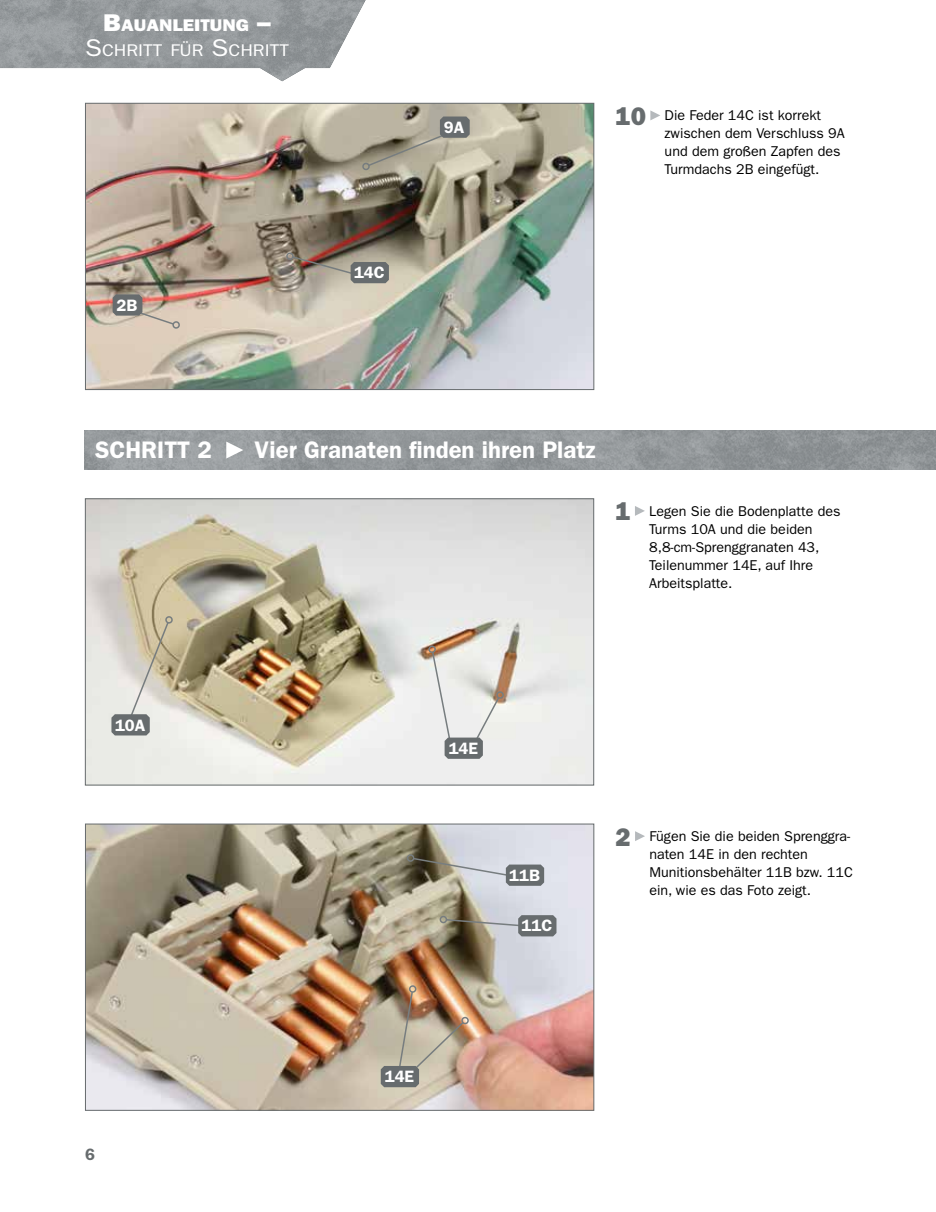
<style>
.page{position:relative;width:936px;height:1212px;background:#fff}
.page>*{position:absolute;margin:0;border:0;box-sizing:border-box;transform-origin:0 0}
.t1{font:600 24px "ITC Franklin Gothic Std";color:#fff}
.t2{font:16.95px "ITC Franklin Gothic Std";color:#fff;scale:1.12 1}
.t3{font:16.95px "ITC Franklin Gothic Std Hvy";color:#fff;scale:1.12 1}
.t4{font:600 16.5px "ITC Franklin Gothic Std";color:#fff}
.t5{font:600 16.5px "ITC Franklin Gothic Std";color:#676c6e}
.t6{font:14.25px/18px "ITC Franklin Gothic Std";color:#000}
.s1{font-size:24.3px}
.s2{font-family:"ITC Franklin Gothic Std Hvy";font-size:25.5px;color:#676c6e}
</style>
<div class="page">
<img style="left:0;top:0;width:366px;height:81px">
<img style="left:87px;top:105px;width:505px;height:283px">
<div style="left:85px;top:103px;width:509px;height:287px;border:1px solid #676c6e"></div>
<svg style="left:650px;top:110px;width:10px;height:10px"></svg>
<img style="left:87px;top:500px;width:505px;height:283px">
<div style="left:85px;top:498px;width:509px;height:287px;border:1px solid #676c6e"></div>
<svg style="left:635px;top:506px;width:10px;height:10px"></svg>
<img style="left:87px;top:826px;width:505px;height:283px">
<div style="left:85px;top:824px;width:509px;height:287px;border:1px solid #676c6e"></div>
<svg style="left:635px;top:831px;width:10px;height:10px"></svg>
<svg style="left:111px;top:614px;width:63px;height:121px"></svg>
<img style="left:85px;top:430px;width:850px;height:39px">
<svg style="left:226px;top:442px;width:17px;height:16px"></svg>
<div style="left:286px;top:252px;width:8px;height:8px;border:2px solid #777d7f;border-radius:3px"></div>
<svg style="left:291px;top:255px;width:98px;height:28px"></svg>
<svg style="left:113px;top:294px;width:68px;height:36px"></svg>
<svg style="left:362px;top:117px;width:107px;height:54px"></svg>
<div style="left:428px;top:645px;width:8px;height:8px;border:2px solid #777d7f;border-radius:50%"></div>
<svg style="left:431px;top:650px;width:73px;height:109px"></svg>
<div style="left:408px;top:985px;width:8px;height:8px;border:2px solid #777d7f;border-radius:50%"></div>
<img style="left:381px;top:990px;width:88px;height:97px">
<div style="left:406px;top:854px;width:8px;height:8px;border:2px solid #777d7f;border-radius:50%"></div>
<svg style="left:412px;top:857px;width:132px;height:29px"></svg>
<div style="left:439px;top:916px;width:8px;height:7px;border:2px solid #777d7f;border-radius:50%"></div>
<svg style="left:445px;top:915px;width:111px;height:21px"></svg>
<p class="t3" style="left:103px;top:15px;width:151px"><span class="s1">B</span>AUANLEITUNG <span class="s1">–</span></p>
<p class="t2" style="left:85px;top:41px;width:183px"><span class="s1">S</span>CHRITT FÜR <span class="s1">S</span>CHRITT</p>
<p class="t4" style="left:116px;top:295px;width:22px">2B</p>
<p class="t4" style="left:354px;top:263px;width:32px">14C</p>
<p class="t4" style="left:444px;top:117px;width:22px">9A</p>
<p class="t6" style="left:664px;top:107px;width:182px;text-indent:-49px"><span class="s2">10</span> Die Feder 14C ist korrekt zwischen dem Verschluss 9A und dem großen Zapfen des<br>Turmdachs 2B eingefügt.</p>
<h1 class="t1" style="left:95px;top:436px;width:118px">SCHRITT 2</h1>
<h1 class="t1" style="left:254px;top:436px;width:342px">Vier Granaten finden ihren Platz</h1>
<p class="t6" style="left:649px;top:502px;width:193px;text-indent:-34px"><span class="s2">1</span> Legen Sie die Bodenplatte des<br>Turms 10A und die beiden<br>8,8-cm-Sprenggranaten 43,<br>Teilenummer 14E, auf Ihre<br>Arbeitsplatte.</p>
<p class="t4" style="left:115px;top:715px;width:32px">10A</p>
<p class="t4" style="left:448px;top:738px;width:31px">14E</p>
<p class="t4" style="left:509px;top:865px;width:32px">11B</p>
<p class="t4" style="left:521px;top:916px;width:32px">11C</p>
<p class="t6" style="left:649px;top:827px;width:205px;text-indent:-34px"><span class="s2">2</span> Fügen Sie die beiden Sprenggra&shy;naten 14E in den rechten<br>Munitionsbehälter 11B bzw. 11C ein, wie es das Foto zeigt.</p>
<p class="t5" style="left:85px;top:1144px;width:11px">6</p>
<p class="t4" style="left:385px;top:1067px;width:31px">14E</p>
</div>
